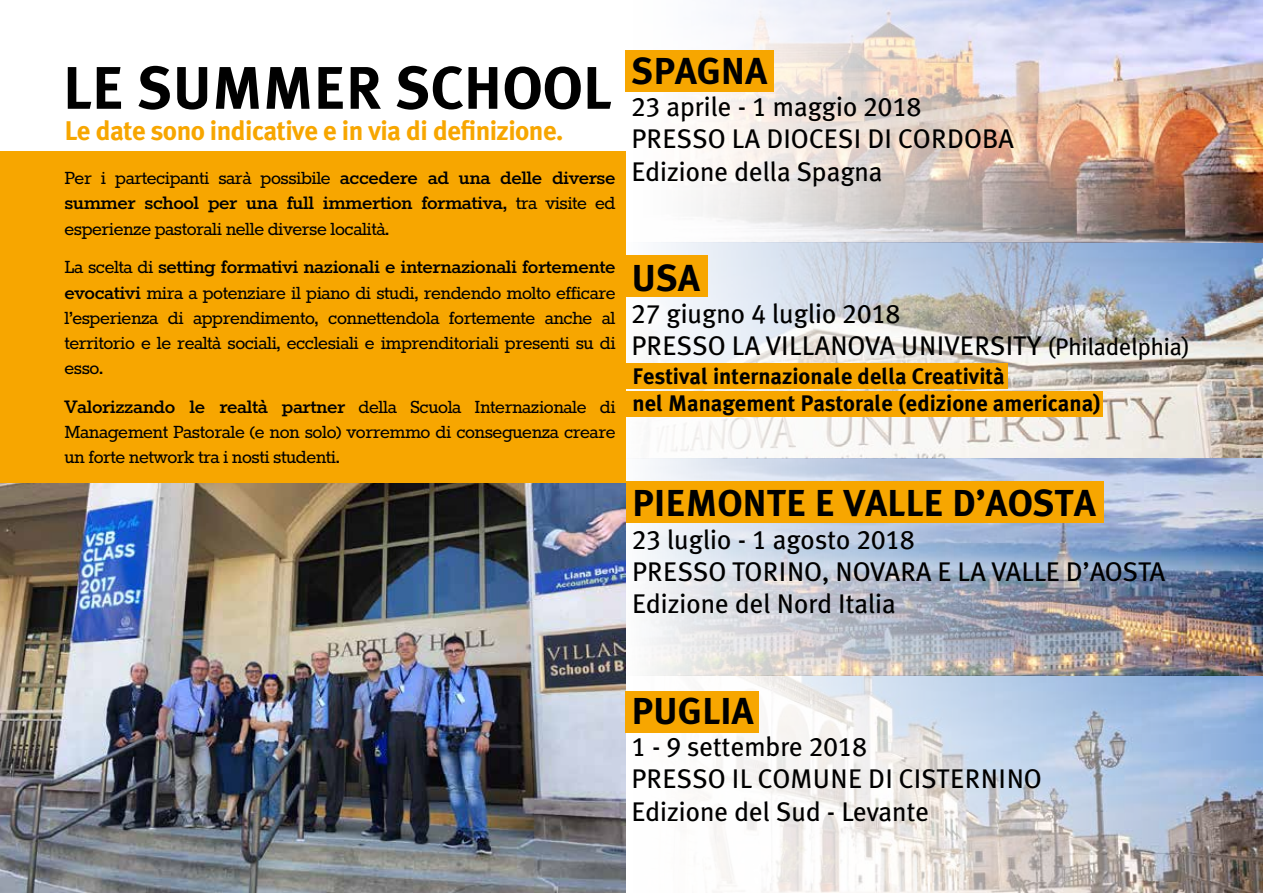
<style>
.page{position:relative;width:1263px;height:893px;background:#fff}
.page>*{position:absolute;margin:0;border:0;box-sizing:border-box;transform-origin:0 0}
.t1{font:700 60px "Meta Plus Lining";color:#000}
.t2{font:700 37.5px "Meta Plus Lining";color:#000}
.t3{font:27px/32.4px "Meta Plus Lining";color:#000}
.t4{font:700 27px "Meta Plus Lining";letter-spacing:-.02em;color:#f7a600}
.t5{font:700 22.5px/27px "Meta Plus Lining";color:#000}
.t6{font:21px/25.2px "Rokkitt";letter-spacing:-.02em;color:#000;text-align:justify}
.s1{font-weight:700}
.s2{font-size:24px}
</style>
<div class="page">
<img style="left:0;top:483px;width:625px;height:410px">
<img style="left:625px;top:0;width:638px;height:893px">
<div style="left:0;top:151px;width:625px;height:332px;background:#f7a600"></div>
<div style="left:625px;top:256px;width:83px;height:41px;background:#f7a600"></div>
<div style="left:625px;top:364px;width:383px;height:25px;background:#f7a600"></div>
<div style="left:625px;top:392px;width:478px;height:25px;background:#f7a600"></div>
<div style="left:625px;top:50px;width:149px;height:41px;background:#f7a600"></div>
<div style="left:626px;top:481px;width:477px;height:42px;background:#f7a600"></div>
<div style="left:625px;top:691px;width:134px;height:41px;background:#f7a600"></div>
<h1 class="t1" style="left:63px;top:53px;width:550px">LE SUMMER SCHOOL</h1>
<p class="t4" style="left:64px;top:115px;width:500px">Le date sono indicative e in via di definizione.</p>
<p class="t6" style="left:64px;top:167px;width:553px">Per i partecipanti sarà possibile <span class="s1">accedere ad una delle diverse summer school per una full immertion formativa,</span> tra visite ed esperienze pastorali nelle diverse località.</p>
<p class="t6" style="left:64px;top:256px;width:553px">La scelta di <span class="s1">setting formativi nazionali e internazionali fortemente evocativi</span> mira a potenziare il piano di studi, rendendo molto efficare l’esperienza di apprendimento, connettendola fortemente anche al territorio e le realtà sociali, ecclesiali e imprenditoriali presenti su di esso.</p>
<p class="t6" style="left:64px;top:395px;width:552px"><span class="s1">Valorizzando le realtà partner</span> della Scuola Internazionale di Management Pastorale (e non solo) vorremmo di conseguenza creare un forte network tra i nosti studenti.</p>
<h2 class="t2" style="left:631px;top:49px;width:137px">SPAGNA</h2>
<p class="t3" style="left:631px;top:90px;width:384px">23 aprile - 1 maggio 2018<br>PRESSO LA DIOCESI DI CORDOBA<br>Edizione della Spagna</p>
<h2 class="t2" style="left:631px;top:256px;width:70px">USA</h2>
<p class="t3" style="left:631px;top:297px;width:560px">27 giugno 4 luglio 2018<br>PRESSO LA VILLANOVA UNIVERSITY <span class="s2">(Philadelphia)</span></p>
<p class="t5" style="left:632px;top:363px;width:470px">Festival internazionale della Creatività<br>nel Management Pastorale (edizione americana)</p>
<h2 class="t2" style="left:632px;top:481px;width:465px">PIEMONTE E VALLE D’AOSTA</h2>
<p class="t3" style="left:632px;top:523px;width:535px">23 luglio - 1 agosto 2018<br>PRESSO TORINO, NOVARA E LA VALLE D’AOSTA<br>Edizione del Nord Italia</p>
<h2 class="t2" style="left:631px;top:689px;width:124px">PUGLIA</h2>
<p class="t3" style="left:631px;top:730px;width:412px">1 - 9 settembre 2018<br>PRESSO IL COMUNE DI CISTERNINO<br>Edizione del Sud - Levante</p>
</div>
